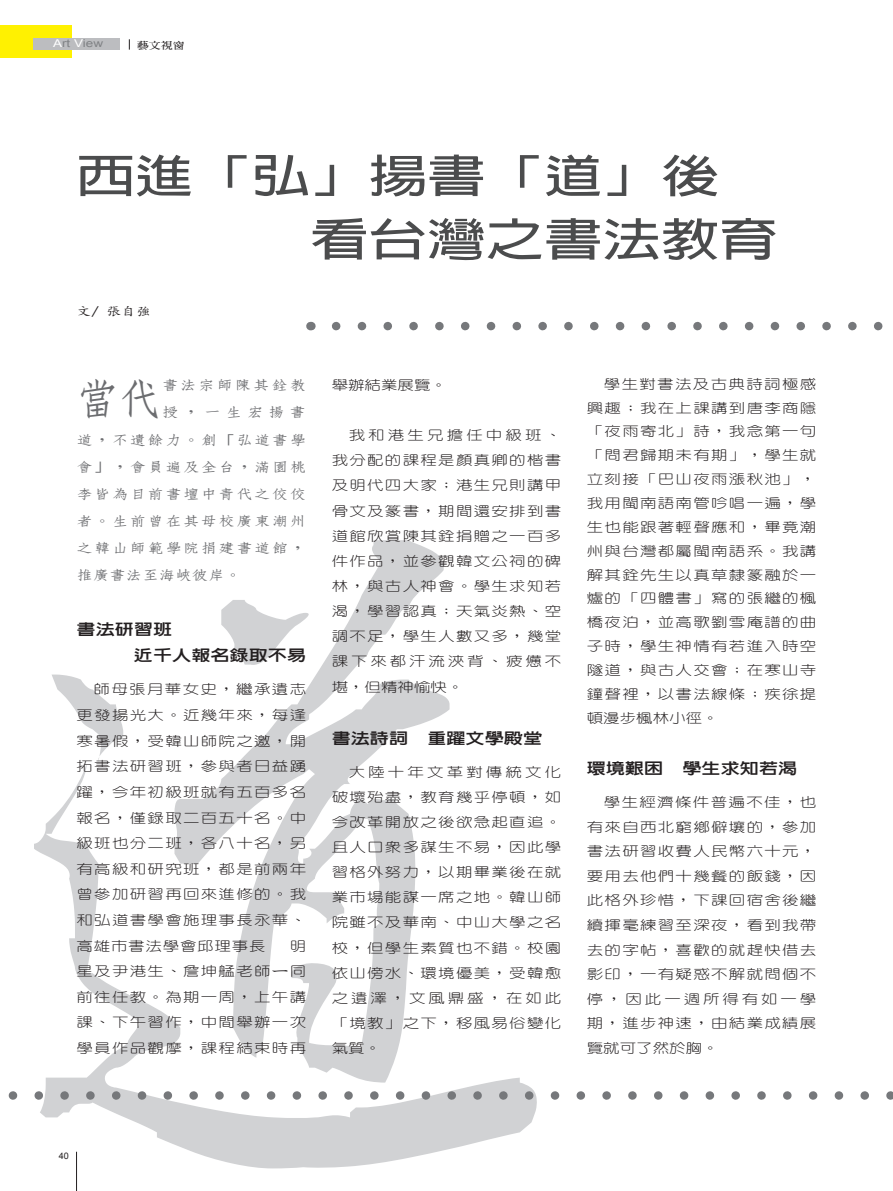
<style>
.page{position:relative;width:893px;height:1191px;background:#fff}
.page>*{position:absolute;margin:0;border:0;box-sizing:border-box;transform-origin:0 0}
.t1{font:700 45px "Lin Gothic";color:#4b4c4d;scale:1.3 1}
.t2{font:700 42.75px "Nan Sung";color:#6c6d70}
.t3{font:15.3px "New Gothic Extra";color:#231f20;scale:1.25 1}
.t4{font:300 13.2px/25px "Yen Round";letter-spacing:.08em;color:#231f20;text-align:justify;scale:1.25 1}
.t5{font:700 13.2px "Nan Sung";letter-spacing:.08em;color:#6c6d70;scale:1.25 1}
.t6{font:700 13.2px "Nan Sung";color:#6c6d70;scale:1.25 1}
.t7{font:700 13.2px "Nan Sung";letter-spacing:.105em;color:#6c6d70;scale:1.25 1}
.t8{font:500 11.85px "Zen Kai";color:#231f20;scale:1.25 1}
.t9{font:10.8px "Arial";color:#808285;scale:1.25 1}
.t10{font:700 9.6px "Inn Ming";color:#231f20;scale:1.25 1}
.t11{font:9px "Arial";color:#231f20}
.s1{color:#fff}
</style>
<div class="page">
<svg style="left:34px;top:540px;width:503px;height:628px"></svg>
<hr style="left:76px;top:1151px;width:1px;height:40px;background:#231f20">
<div style="left:0;top:26px;width:72px;height:32px;background:#fff101"></div>
<div style="left:33px;top:39px;width:87px;height:11px;background:#bcbdc0"></div>
<svg style="left:13px;top:1091px;width:880px;height:8px"></svg>
<svg style="left:336px;top:322px;width:547px;height:8px"></svg>
<p class="t9" style="left:53px;top:37px;width:42px"><span class="s1">A</span>rt <span class="s1">V</span>iew</p>
<p class="t10" style="left:137px;top:40px;width:40px">藝文視窗</p>
<p class="t1" style="left:77px;top:153px;width:496px">西進「弘」揚書「道」後</p>
<p class="t1" style="left:310px;top:217px;width:361px">看台灣之書法教育</p>
<p class="t8" style="left:77px;top:305px;width:61px">文/ 張自強</p>
<p class="t2" style="left:77px;top:377px;width:87px">當代</p>
<p class="t7" style="left:162px;top:379px;width:117px">書法宗師陳其銓教</p>
<p class="t5" style="left:162px;top:406px;width:117px">授，一生宏揚書</p>
<p class="t5" style="left:77px;top:433px;width:185px">道，不遺餘力。創「弘道書學</p>
<p class="t5" style="left:77px;top:460px;width:185px">會」，會員遍及全台，滿園桃</p>
<p class="t5" style="left:77px;top:487px;width:185px">李皆為目前書壇中青代之佼佼</p>
<p class="t5" style="left:77px;top:514px;width:185px">者。生前曾在其母校廣東潮州</p>
<p class="t5" style="left:77px;top:541px;width:185px">之韓山師範學院捐建書道館，</p>
<p class="t6" style="left:77px;top:568px;width:133px">推廣書法至海峽彼岸。</p>
<p class="t3" style="left:77px;top:621px;width:78px">書法研習班</p>
<p class="t3" style="left:134px;top:648px;width:139px">近千人報名錄取不易</p>
<p class="t4" style="left:77px;top:676px;width:185px;line-height:25.7px;text-indent:17px">師母張月華女史，繼承遺志更發揚光大。近幾年來，每逢寒暑假，受韓山師院之邀，開拓書法研習班，參與者日益踴躍，今年初級班就有五百多名報名，僅錄取二百五十名。中級班也分二班，各八十名，另有高級和研究班，都是前兩年曾參加研習再回來進修的。我和弘道書學會施理事長永華、高雄市書法學會邱理事長</p>
<p class="t4" style="left:77px;top:932px;width:185px;line-height:25.7px;text-indent:213px">明星及尹港生、詹坤艋老師ㄧ同前往任教。為期一周，上午講課、下午習作，中間舉辦一次學員作品觀摩，課程結束時再</p>
<p class="t4" style="left:332px;top:372px;width:94px">舉辦結業展覽。</p>
<p class="t4" style="left:332px;top:423px;width:185px;text-indent:17px">我和港生兄擔任中級班、我分配的課程是顏真卿的楷書及明代四大家；港生兄則講甲骨文及篆書，期間還安排到書道館欣賞陳其銓捐贈之一百多件作品，並參觀韓文公祠的碑林，與古人神會。學生求知若渴，學習認真；天氣炎熱、空調不足，學生人數又多，幾堂課下來都汗流浹背、疲憊不堪，但精神愉快。</p>
<p class="t3" style="left:332px;top:730px;width:170px">書法詩詞 重躍文學殿堂</p>
<p class="t4" style="left:332px;top:759px;width:185px;text-indent:17px">大陸十年文革對傳統文化破壞殆盡，教育幾乎停頓，如今改革開放之後欲急起直追。且人口眾多謀生不易，因此學習格外努力，以期畢業後在就業市場能謀一席之地。韓山師院雖不及華南、中山大學之名校，但學生素質也不錯。校園依山傍水、環境優美，受韓愈之遺澤，文風鼎盛，在如此「境教」之下，移風易俗變化氣質。</p>
<p class="t4" style="left:587px;top:372px;width:185px;line-height:23.9px;text-indent:17px">學生對書法及古典詩詞極感興趣；我在上課講到唐李商隱「夜雨寄北」詩，我念第一句「問君歸期未有期」，學生就立刻接「巴山夜雨漲秋池」，我用閩南語南管吟唱一遍，學生也能跟著輕聲應和，畢竟潮州與台灣都屬閩南語系。我講解其銓先生以真草隸篆融於一爐的「四體書」寫的張繼的楓橋夜泊，並高歌劉雪庵譜的曲子時，學生神情有若進入時空隧道，與古人交會；在寒山寺鐘聲裡，以書法線條；疾徐提頓漫步楓林小徑。</p>
<p class="t3" style="left:587px;top:760px;width:63px">環境艱困</p>
<p class="t3" style="left:682px;top:760px;width:93px">學生求知若渴</p>
<p class="t4" style="left:587px;top:789px;width:185px;line-height:24.6px;text-indent:17px">學生經濟條件普遍不佳，也有來自西北窮鄉僻壤的，參加書法研習收費人民幣六十元，要用去他們十幾餐的飯錢，因此格外珍惜，下課回宿舍後繼續揮毫練習至深夜，看到我帶去的字帖，喜歡的就趕快借去影印，一有疑惑不解就問個不停，因此一週所得有如一學期，進步神速，由結業成績展覽就可了然於胸。</p>
<p class="t11" style="left:59px;top:1150px;width:12px">40</p>
</div>
